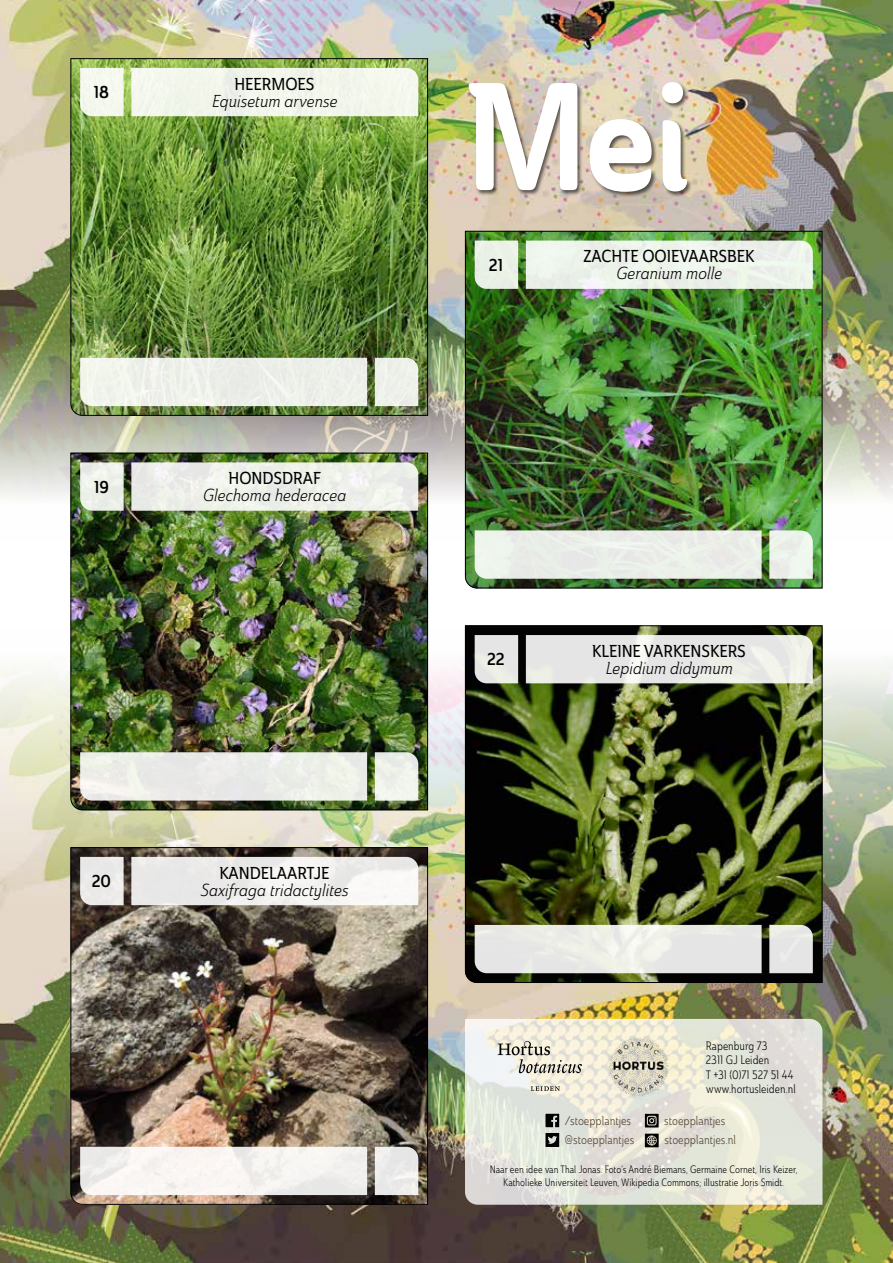
<style>
.page{position:relative;width:893px;height:1263px;background:#fff}
.page>*{position:absolute;margin:0;border:0;box-sizing:border-box;transform-origin:0 0}
.t1{font:151.2px "Ainslie Con Bol";color:#fff;scale:.95 1}
.t2{font:17.1px "Ainslie Con Boo It";letter-spacing:-.005em;color:#000}
.t3{font:17.1px "Ainslie Con Med";letter-spacing:-.005em;color:#000}
.t4{font:17.1px "Ainslie Con Dem";letter-spacing:-.005em;color:#000}
.t5{font:12.6px/19.4px "Ainslie Con Boo";color:#4f422e;scale:.9 1}
.t6{font:12px/14.4px "Ainslie Con Boo";color:#000;scale:.9 1}
.t7{font:10.5px/12.6px "Ainslie Con Boo";color:#000;text-align:center;scale:.9 1}
</style>
<div class="page">
<img style="left:0;top:0;width:893px;height:540px">
<img style="left:0;top:628px;width:893px;height:635px">
<img style="left:70px;top:58px;width:358px;height:358px">
<div style="left:80px;top:358px;width:287px;height:48px;background:#eef0ea"></div>
<div style="left:375px;top:358px;width:43px;height:48px;background:#eef1ea"></div>
<div style="left:131px;top:68px;width:287px;height:48px;background:#f2f6ec"></div>
<div style="left:80px;top:68px;width:44px;height:48px;background:#f4f8ed"></div>
<div style="left:468px;top:82px;width:225px;height:116px;background:#000;opacity:.6"></div>
<svg style="left:465px;top:1019px;width:357px;height:186px;background:#e6e5db"></svg>
<svg style="left:531px;top:1086px;width:29px;height:5px"></svg>
<svg style="left:498px;top:1041px;width:84px;height:32px;background:#ccc8bc"></svg>
<img style="left:604px;top:1033px;width:68px;height:66px">
<svg style="left:545px;top:1133px;width:14px;height:14px"></svg>
<svg style="left:545px;top:1113px;width:14px;height:14px"></svg>
<svg style="left:645px;top:1113px;width:14px;height:34px"></svg>
<img style="left:70px;top:452px;width:358px;height:359px">
<svg style="left:80px;top:752px;width:287px;height:48px;background:#eaebe7"></svg>
<svg style="left:375px;top:752px;width:43px;height:48px"></svg>
<svg style="left:131px;top:462px;width:287px;height:49px;background:#eaede6"></svg>
<svg style="left:80px;top:462px;width:44px;height:49px;background:#e5eae1"></svg>
<img style="left:70px;top:847px;width:358px;height:358px">
<svg style="left:80px;top:1147px;width:287px;height:48px"></svg>
<svg style="left:375px;top:1147px;width:43px;height:48px;background:#e8e7e6"></svg>
<svg style="left:131px;top:857px;width:287px;height:48px"></svg>
<div style="left:80px;top:857px;width:44px;height:48px;background:#eae9e8"></div>
<img style="left:465px;top:231px;width:358px;height:358px">
<div style="left:475px;top:530px;width:287px;height:49px;background:#eaeee8"></div>
<svg style="left:769px;top:530px;width:44px;height:49px"></svg>
<svg style="left:526px;top:241px;width:287px;height:48px"></svg>
<div style="left:475px;top:241px;width:43px;height:48px;background:#e9f1e6"></div>
<img style="left:465px;top:625px;width:358px;height:358px">
<svg style="left:475px;top:925px;width:287px;height:48px;background:#e8e9e5"></svg>
<svg style="left:769px;top:925px;width:44px;height:48px;background:#e0e0df"></svg>
<svg style="left:526px;top:635px;width:287px;height:48px;background:#e7e8e5"></svg>
<svg style="left:475px;top:635px;width:43px;height:48px;background:#e3e4e2"></svg>
<h2 class="t3" style="left:234px;top:73px;width:82px">HEERMOES</h2>
<h2 class="t2" style="left:212px;top:90px;width:127px">Equisetum arvense</h2>
<h2 class="t4" style="left:94px;top:81px;width:17px">18</h2>
<h1 class="t1" style="left:465px;top:35px;width:238px">Mei</h1>
<h2 class="t4" style="left:94px;top:475px;width:16px">19</h2>
<h2 class="t3" style="left:229px;top:467px;width:94px">HONDSDRAF</h2>
<h2 class="t2" style="left:203px;top:485px;width:145px">Glechoma hederacea</h2>
<h2 class="t4" style="left:92px;top:870px;width:21px">20</h2>
<h2 class="t3" style="left:219px;top:862px;width:112px">KANDELAARTJE</h2>
<h2 class="t2" style="left:201px;top:879px;width:149px">Saxifraga tridactylites</h2>
<h2 class="t4" style="left:489px;top:254px;width:16px">21</h2>
<h2 class="t3" style="left:583px;top:245px;width:173px">ZACHTE OOIEVAARSBEK</h2>
<h2 class="t2" style="left:616px;top:263px;width:107px">Geranium molle</h2>
<h2 class="t4" style="left:487px;top:648px;width:19px">22</h2>
<h2 class="t3" style="left:592px;top:640px;width:155px">KLEINE VARKENSKERS</h2>
<h2 class="t2" style="left:605px;top:658px;width:129px">Lepidium didymum</h2>
<p class="t5" style="left:565px;top:1111px;width:78px">/stoepplantjes @stoepplantjes</p>
<p class="t6" style="left:706px;top:1038px;width:101px">Rapenburg 73<br>2311 GJ Leiden<br>T +31 (0)71 527 51 44 www.hortusleiden.nl</p>
<p class="t5" style="left:664px;top:1111px;width:69px">stoepplantjes</p>
<p class="t5" style="left:664px;top:1130px;width:81px">stoepplantjes.nl</p>
<p class="t7" style="left:490px;top:1163px;width:344px">Naar een idee van Thal Jonas. Foto’s André Biemans, Germaine Cornet, Iris Keizer,<br>Katholieke Universiteit Leuven, Wikipedia Commons; illustratie Joris Smidt.</p>
</div>
